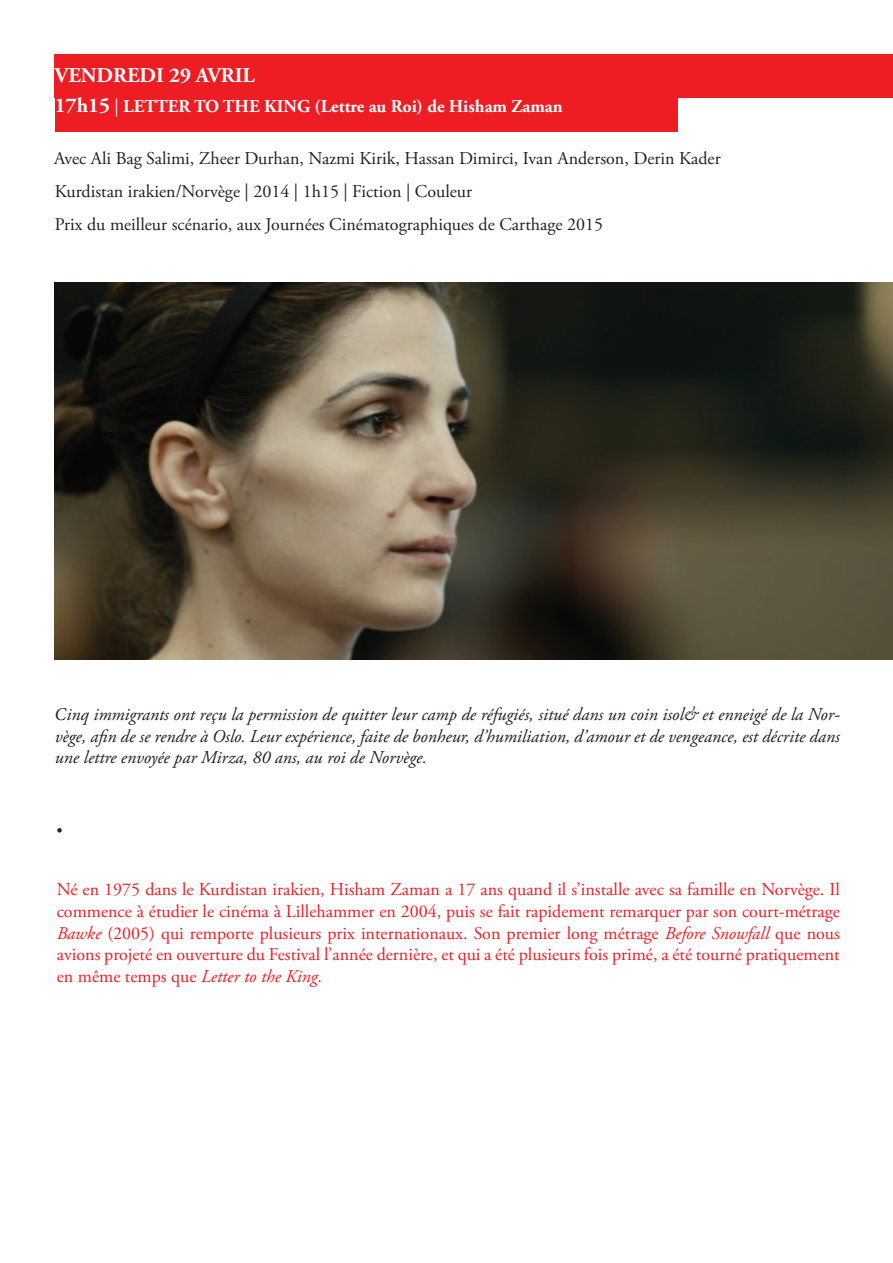
<style>
.page{position:relative;width:893px;height:1263px;background:#fff}
.page>*{position:absolute;margin:0;border:0;box-sizing:border-box;transform-origin:0 0}
.t1{font:39px "Adobe Garamond Pro";color:#231f20}
.t2{font:700 21px "Adobe Garamond Pro";color:#fff}
.t3{font:18px/21.6px "Adobe Garamond Pro";color:#ee1d23;text-align:justify}
.t4{font:italic 18px/21.6px "Adobe Garamond Pro";color:#231f20;text-align:justify}
.t5{font:18px "Adobe Garamond Pro";color:#231f20}
.t6{font:700 18px "Adobe Garamond Pro";color:#fff}
.s1{font-size:21px}
.s2{font-weight:400}
.s3{font-family:"Minion Pro"}
.s4{font-style:italic}
</style>
<div class="page">
<div style="left:55px;top:54px;width:838px;height:44px;background:#ee1d23"></div>
<img style="left:55px;top:283px;width:838px;height:376px">
<div style="left:55px;top:97px;width:622px;height:35px;background:#ee1d23"></div>
<p class="t2" style="left:55px;top:64px;width:201px">VENDREDI 29 AVRIL</p>
<p class="t6" style="left:55px;top:96px;width:509px"><span class="s1">17h15</span> <span class="s2">|</span> LETTER TO THE KING (Lettre au Roi) de Hisham Zaman</p>
<p class="t5" style="left:54px;top:147px;width:668px">Avec Ali Bag Salimi, Zheer Durhan, Nazmi Kirik, Hassan Dimirci, Ivan Anderson, Derin Kader</p>
<p class="t5" style="left:55px;top:180px;width:419px">Kurdistan irakien/Norvège | 2014 | 1h15 | Fiction | Couleur</p>
<p class="t5" style="left:55px;top:213px;width:550px">Prix du meilleur scénario, aux Journées Cinématographiques de Carthage 2015</p>
<p class="t4" style="left:55px;top:704px;width:786px"><span class="s3">C</span>inq immigrants ont reçu la permission de quitter leur camp de réfugiés, situé dans un coin isol&amp; et enneigé de la Nor&shy;vège, afin de se rendre à Oslo. Leur expérience, faite de bonheur, d’humiliation, d’amour et de vengeance, est décrite dans une lettre envoyée par Mirza, 80 ans, au roi de Norvège.</p>
<h1 class="t1" style="left:55px;top:796px;width:11px">.</h1>
<p class="t3" style="left:57px;top:879px;width:785px">Né en 1975 dans le Kurdistan irakien, Hisham Zaman a 17 ans quand il s’installe avec sa famille en Norvège. Il commence à étudier le cinéma à Lillehammer en 2004, puis se fait rapidement remarquer par son court-métrage <span class="s4">Bawke</span> (2005) qui remporte plusieurs prix internationaux. Son premier long métrage <span class="s4">Before Snowfall</span> que nous avions projeté en ouverture du Festival l’année dernière, et qui a été plusieurs fois primé, a été tourné pratiquement en même temps que <span class="s4">Letter to the King</span>.</p>
</div>
